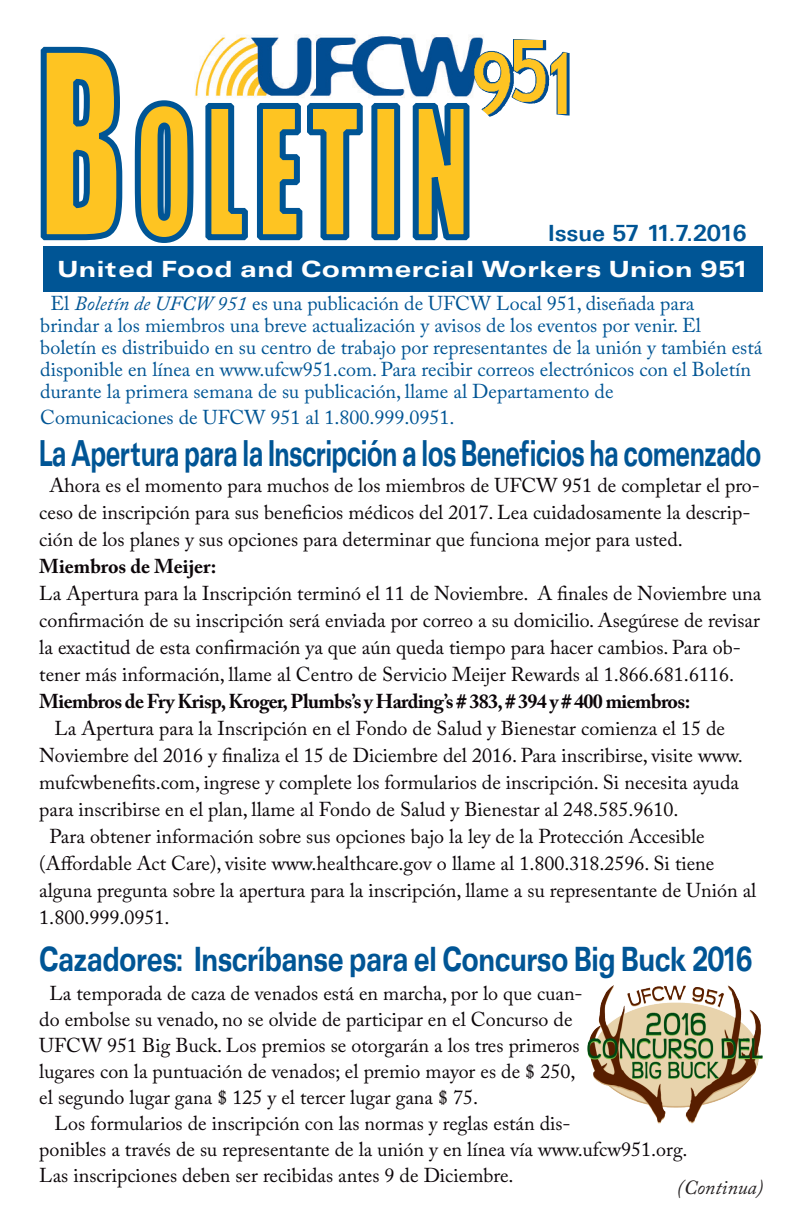
<style>
.page{position:relative;width:792px;height:1224px;background:#fff}
.page>*{position:absolute;margin:0;border:0;box-sizing:border-box;transform-origin:0 0}
.t1{font:165.8px "Impact";letter-spacing:.085em;color:#fec422;scale:.67 1}
.t2{font:38.4px "Unique Extended BOLD";letter-spacing:-.03em;color:#005595;scale:.55 1}
.t3{font:36px "Unique Extended BOLD";letter-spacing:-.02em;color:#005595;scale:.64 1}
.t4{font:24px "Unique Extended BOLD";letter-spacing:.02em;color:#fff}
.t5{font:24px "Unique Light BOLD";letter-spacing:-.045em;color:#005595}
.t6{font:20px/27px "Adobe Caslon Pro";color:#0c0609}
.t7{font:20px/22px "Adobe Caslon Pro";color:#005595}
.t8{font:700 20px "Adobe Caslon Pro";letter-spacing:-.03em;color:#0c0609}
.t9{font:700 20px "Adobe Caslon Pro";color:#0c0609}
.t10{font:italic 20px "Adobe Caslon Pro";color:#231f20}
.s1{font-size:237px}
.s2{font-style:italic}
</style>
<div class="page">
<img style="left:195px;top:35px;width:288px;height:63px">
<img style="left:474px;top:39px;width:96px;height:78px">
<div style="left:43px;top:246px;width:720px;height:46px;background:#005595"></div>
<svg style="left:40px;top:46px;width:83px;height:195px"></svg>
<svg style="left:134px;top:96px;width:232px;height:147px"></svg>
<div style="left:371px;top:103px;width:29px;height:137px;border:6px solid #005595"></div>
<svg style="left:412px;top:103px;width:58px;height:138px"></svg>
<img style="left:587px;top:986px;width:175px;height:137px">
<p class="t1" style="left:37px;top:44px;width:649px"><span class="s1">B</span>OLETIN</p>
<p class="t5" style="left:548px;top:219px;width:200px">Issue 57 11.7.2016</p>
<p class="t4" style="left:57px;top:255px;width:694px">United Food and Commercial Workers Union 951</p>
<p class="t7" style="left:40px;top:292px;width:724px;text-indent:10px">El <span class="s2">Boletín de UFCW 951</span> es una publicación de UFCW Local 951, diseñada para<br>brindar a los miembros una breve actualización y avisos de los eventos por venir. El<br>boletín es distribuido en su centro de trabajo por representantes de la unión y también está disponible en línea en www.ufcw951.com. Para recibir correos electrónicos con el Boletín durante la primera semana de su publicación, llame al Departamento de</p>
<p class="t7" style="left:40px;top:406px;width:416px">Comunicaciones de UFCW 951 al 1.800.999.0951.</p>
<p class="t2" style="left:39px;top:430px;width:1315px">La Apertura para la Inscripción a los Beneficios ha comenzado</p>
<p class="t6" style="left:39px;top:472px;width:722px;text-indent:10px">Ahora es el momento para muchos de los miembros de UFCW 951 de completar el pro&shy;ceso de inscripción para sus beneficios médicos del 2017. Lea cuidadosamente la descrip&shy;ción de los planes y sus opciones para determinar que funciona mejor para usted.</p>
<p class="t9" style="left:39px;top:555px;width:179px">Miembros de Meijer:</p>
<p class="t6" style="left:39px;top:580px;width:724px">La Apertura para la Inscripción terminó el 11 de Noviembre. A finales de Noviembre una confirmación de su inscripción será enviada por correo a su domicilio. Asegúrese de revisar la exactitud de esta confirmación ya que aún queda tiempo para hacer cambios. Para ob&shy;tener más información, llame al Centro de Servicio Meijer Rewards al 1.866.681.6116.</p>
<p class="t8" style="left:39px;top:690px;width:652px">Miembros de Fry Krisp, Kroger, Plumbs’s y Harding’s # 383, # 394 y # 400 miembros:</p>
<p class="t6" style="left:55px;top:715px;width:672px">La Apertura para la Inscripción en el Fondo de Salud y Bienestar comienza el 15 de</p>
<p class="t6" style="left:39px;top:742px;width:705px">Noviembre del 2016 y finaliza el 15 de Diciembre del 2016. Para inscribirse, visite www.</p>
<p class="t6" style="left:39px;top:769px;width:701px">mufcwbenefits.com, ingrese y complete los formularios de inscripción. Si necesita ayuda</p>
<p class="t6" style="left:39px;top:796px;width:641px">para inscribirse en el plan, llame al Fondo de Salud y Bienestar al 248.585.9610.</p>
<p class="t6" style="left:49px;top:823px;width:657px">Para obtener información sobre sus opciones bajo la ley de la Protección Accesible</p>
<p class="t6" style="left:39px;top:850px;width:677px">(Affordable Act Care), visite www.healthcare.gov o llame al 1.800.318.2596. Si tiene</p>
<p class="t6" style="left:39px;top:877px;width:719px">alguna pregunta sobre la apertura para la inscripción, llame a su representante de Unión al</p>
<p class="t6" style="left:39px;top:904px;width:132px">1.800.999.0951.</p>
<p class="t3" style="left:39px;top:938px;width:1117px">Cazadores: Inscríbanse para el Concurso Big Buck 2016</p>
<p class="t6" style="left:49px;top:980px;width:535px">La temporada de caza de venados está en marcha, por lo que cuan-</p>
<p class="t6" style="left:39px;top:1006px;width:535px">do embolse su venado, no se olvide de participar en el Concurso de</p>
<p class="t6" style="left:39px;top:1032px;width:542px">UFCW 951 Big Buck. Los premios se otorgarán a los tres primeros</p>
<p class="t6" style="left:39px;top:1058px;width:538px">lugares con la puntuación de venados; el premio mayor es de $ 250,</p>
<p class="t6" style="left:39px;top:1084px;width:441px">el segundo lugar gana $ 125 y el tercer lugar gana $ 75.</p>
<p class="t6" style="left:55px;top:1110px;width:518px">Los formularios de inscripción con las normas y reglas están dis-</p>
<p class="t6" style="left:39px;top:1136px;width:650px">ponibles a través de su representante de la unión y en línea vía www.ufcw951.org.</p>
<p class="t6" style="left:39px;top:1162px;width:476px">Las inscripciones deben ser recibidas antes 9 de Diciembre.</p>
<p class="t10" style="left:677px;top:1176px;width:88px">(Continua)</p>
</div>
